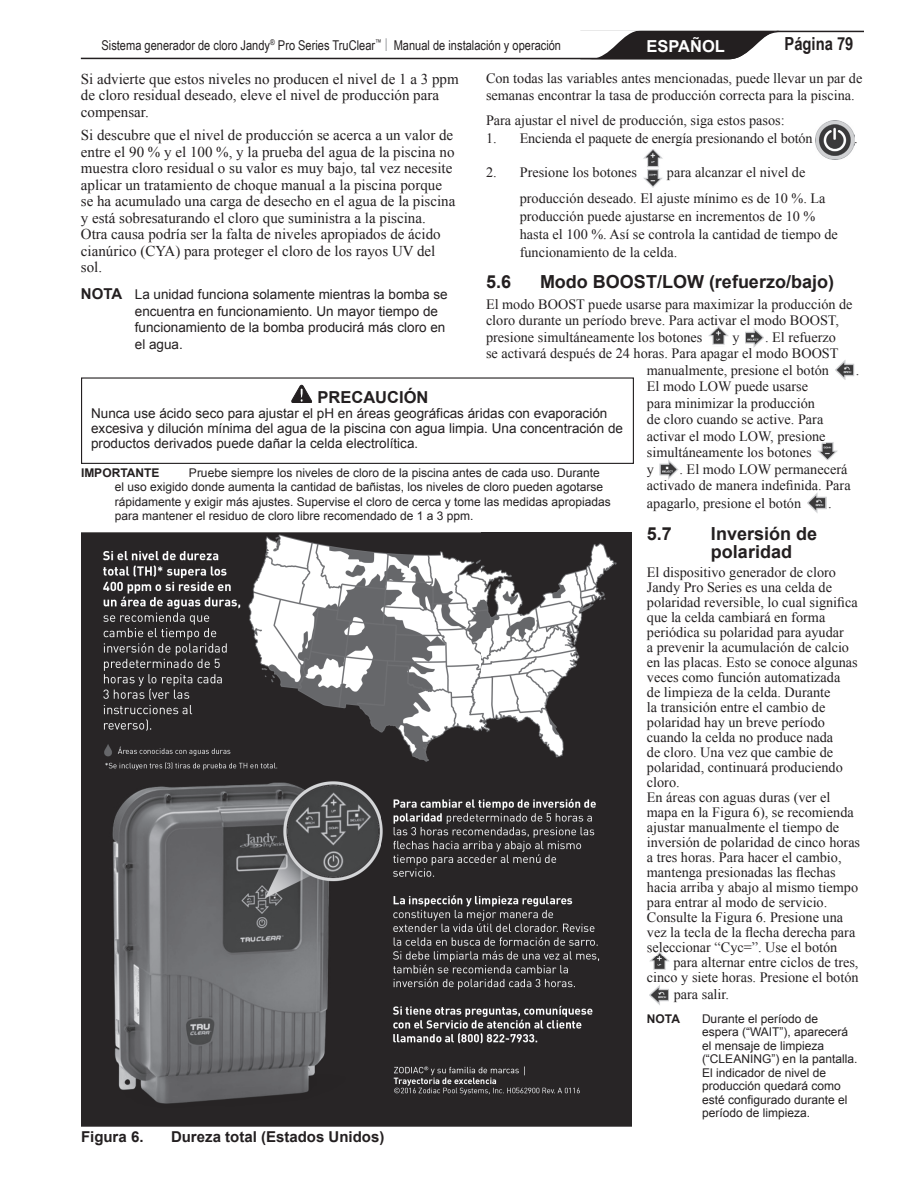
<style>
.page{position:relative;width:918px;height:1188px;background:#fff}
.page>*{position:absolute;margin:0;border:0;box-sizing:border-box;transform-origin:0 0}
.t1{font:700 18px/18px "Arial";color:#231f20}
.t2{font:700 18px "Arial Narrow";color:#231f20}
.t3{font:700 16.5px "Arial";color:#231f20}
.t4{font:700 16.5px "Arial";color:#fff}
.t5{font:15px/16.5px "Times New Roman";color:#231f20}
.t6{font:700 15px "Arial";color:#231f20}
.t7{font:14.25px/15px "Times New Roman";color:#231f20}
.t8{font:13.5px/16.5px "Arial";color:#231f20}
.t9{font:13.5px "Arial Narrow";color:#231f20}
.t10{font:12px/13.5px "Arial";color:#231f20}
.t11{font:700 12px "Arial";color:#231f20}
.s1{color:#939598}
.s2{font-weight:700;font-size:15px}
</style>
<div class="page">
<svg style="left:80px;top:30px;width:784px;height:30px"></svg>
<img style="left:816px;top:121px;width:38px;height:38px">
<img style="left:643px;top:149px;width:20px;height:38px">
<img style="left:708px;top:328px;width:21px;height:17px">
<img style="left:745px;top:329px;width:19px;height:18px">
<img style="left:835px;top:360px;width:19px;height:20px">
<img style="left:817px;top:442px;width:21px;height:18px">
<svg style="left:817px;top:442px;width:9px;height:2px"></svg>
<img style="left:660px;top:460px;width:18px;height:19px">
<img style="left:807px;top:493px;width:20px;height:20px">
<img style="left:647px;top:952px;width:23px;height:18px">
<img style="left:648px;top:952px;width:22px;height:3px">
<img style="left:649px;top:986px;width:20px;height:19px">
<img style="left:81px;top:532px;width:551px;height:594px">
<svg style="left:291px;top:385px;width:21px;height:18px"></svg>
<div style="left:81px;top:377px;width:553px;height:87px;border:1px solid #231f20"></div>
<p class="t9" style="left:102px;top:35px;width:461px">Sistema generador de cloro Jandy<sup>®</sup> Pro Series TruClear<sup>™</sup> <span class="s1">|</span> Manual de instalación y operación</p>
<p class="t4" style="left:646px;top:35px;width:80px">ESPAÑOL</p>
<p class="t2" style="left:785px;top:31px;width:70px">Página 79</p>
<p class="t7" style="left:486px;top:70px;width:378px;line-height:16.5px">Con todas las variables antes mencionadas, puede llevar un par de semanas encontrar la tasa de producción correcta para la piscina.</p>
<p class="t7" style="left:486px;top:112px;width:300px">Para ajustar el nivel de producción, siga estos pasos:</p>
<p class="t7" style="left:486px;top:130px;width:328px">1. Encienda el paquete de energía presionando el botón</p>
<p class="t7" style="left:854px;top:130px;width:5px">.</p>
<p class="t7" style="left:486px;top:165px;width:152px">2. Presione los botones</p>
<p class="t5" style="left:81px;top:70px;width:379px">Si advierte que estos niveles no producen el nivel de 1 a 3 ppm de cloro residual deseado, eleve el nivel de producción para compensar.</p>
<p class="t5" style="left:81px;top:127px;width:376px">Si descubre que el nivel de producción se acerca a un valor de entre el 90 % y el 100 %, y la prueba del agua de la piscina no muestra cloro residual o su valor es muy bajo, tal vez necesite aplicar un tratamiento de choque manual a la piscina porque se ha acumulado una carga de desecho en el agua de la piscina y está sobresaturando el cloro que suministra a la piscina.<br>Otra causa podría ser la falta de niveles apropiados de ácido cianúrico (CYA) para proteger el cloro de los rayos UV del sol.</p>
<p class="t8" style="left:135px;top:286px;width:314px;text-indent:-54px"><span class="s2">NOTA</span> La unidad funciona solamente mientras la bomba se encuentra en funcionamiento. Un mayor tiempo de funcionamiento de la bomba producirá más cloro en el agua.</p>
<p class="t7" style="left:520px;top:159px;width:307px;line-height:25.5px;text-indent:147px">para alcanzar el nivel de producción deseado. El ajuste mínimo es de 10 %. La</p>
<p class="t7" style="left:520px;top:207px;width:320px;line-height:18px">producción puede ajustarse en incrementos de 10 % hasta el 100 %. Así se controla la cantidad de tiempo de funcionamiento de la celda.</p>
<p class="t1" style="left:486px;top:273px;width:27px">5.6</p>
<p class="t1" style="left:540px;top:273px;width:296px">Modo BOOST/LOW (refuerzo/bajo)</p>
<p class="t7" style="left:486px;top:296px;width:368px;line-height:16.5px">El modo BOOST puede usarse para maximizar la producción de cloro durante un período breve. Para activar el modo BOOST, presione simultáneamente los botones</p>
<p class="t7" style="left:732px;top:329px;width:9px">y</p>
<p class="t7" style="left:765px;top:329px;width:72px">. El refuerzo</p>
<p class="t7" style="left:486px;top:346px;width:354px">se activará después de 24 horas. Para apagar el modo BOOST</p>
<p class="t7" style="left:647px;top:362px;width:184px">manualmente, presione el botón</p>
<p class="t7" style="left:856px;top:362px;width:5px">.</p>
<p class="t7" style="left:647px;top:378px;width:180px;line-height:16.5px">El modo LOW puede usarse para minimizar la producción de cloro cuando se active. Para activar el modo LOW, presione simultáneamente los botones<br>y</p>
<p class="t3" style="left:318px;top:386px;width:112px">PRECAUCIÓN</p>
<p class="t8" style="left:91px;top:406px;width:533px;line-height:15px">Nunca use ácido seco para ajustar el pH en áreas geográficas áridas con evaporación excesiva y dilución mínima del agua de la piscina con agua limpia. Una concentración de productos derivados puede dañar la celda electrolítica.</p>
<p class="t11" style="left:81px;top:465px;width:80px">IMPORTANTE</p>
<p class="t7" style="left:647px;top:461px;width:205px;line-height:16.5px;text-align:right">. El modo LOW permanecerá activado de manera indefinida. Para</p>
<p class="t7" style="left:647px;top:496px;width:156px">apagarlo, presione el botón</p>
<p class="t7" style="left:828px;top:496px;width:5px">.</p>
<p class="t1" style="left:647px;top:525px;width:27px">5.7</p>
<p class="t1" style="left:711px;top:525px;width:108px">Inversión de polaridad</p>
<p class="t7" style="left:647px;top:565px;width:215px">El dispositivo generador de cloro<br>Jandy Pro Series es una celda de polaridad reversible, lo cual significa que la celda cambiará en forma periódica su polaridad para ayudar<br>a prevenir la acumulación de calcio en las placas. Esto se conoce algunas veces como función automatizada<br>de limpieza de la celda. Durante<br>la transición entre el cambio de polaridad hay un breve período cuando la celda no produce nada<br>de cloro. Una vez que cambie de polaridad, continuará produciendo cloro.<br>En áreas con aguas duras (ver el mapa en la Figura 6), se recomienda ajustar manualmente el tiempo de inversión de polaridad de cinco horas a tres horas. Para hacer el cambio, mantenga presionadas las flechas hacia arriba y abajo al mismo tiempo para entrar al modo de servicio.<br>Consulte la Figura 6. Presione una vez la tecla de la flecha derecha para seleccionar “Cyc=”. Use el botón</p>
<p class="t7" style="left:647px;top:955px;width:213px;text-align:right">para alternar entre ciclos de tres, cinco y siete horas. Presione el botón</p>
<p class="t7" style="left:674px;top:987px;width:57px">para salir.</p>
<p class="t11" style="left:647px;top:1011px;width:35px">NOTA</p>
<p class="t10" style="left:702px;top:1012px;width:157px">Durante el período de espera (“WAIT”), aparecerá el mensaje de limpieza (“CLEANING”) en la pantalla.<br>El indicador de nivel de producción quedará como esté configurado durante el período de limpieza.</p>
<p class="t10" style="left:115px;top:466px;width:498px;line-height:14.4px;text-indent:74px">Pruebe siempre los niveles de cloro de la piscina antes de cada uso. Durante el uso exigido donde aumenta la cantidad de bañistas, los niveles de cloro pueden agotarse rápidamente y exigir más ajustes. Supervise el cloro de cerca y tome las medidas apropiadas para mantener el residuo de cloro libre recomendado de 1 a 3 ppm.</p>
<p class="t6" style="left:81px;top:1127px;width:64px">Figura 6.</p>
<p class="t6" style="left:171px;top:1127px;width:215px">Dureza total (Estados Unidos)</p>
</div>
